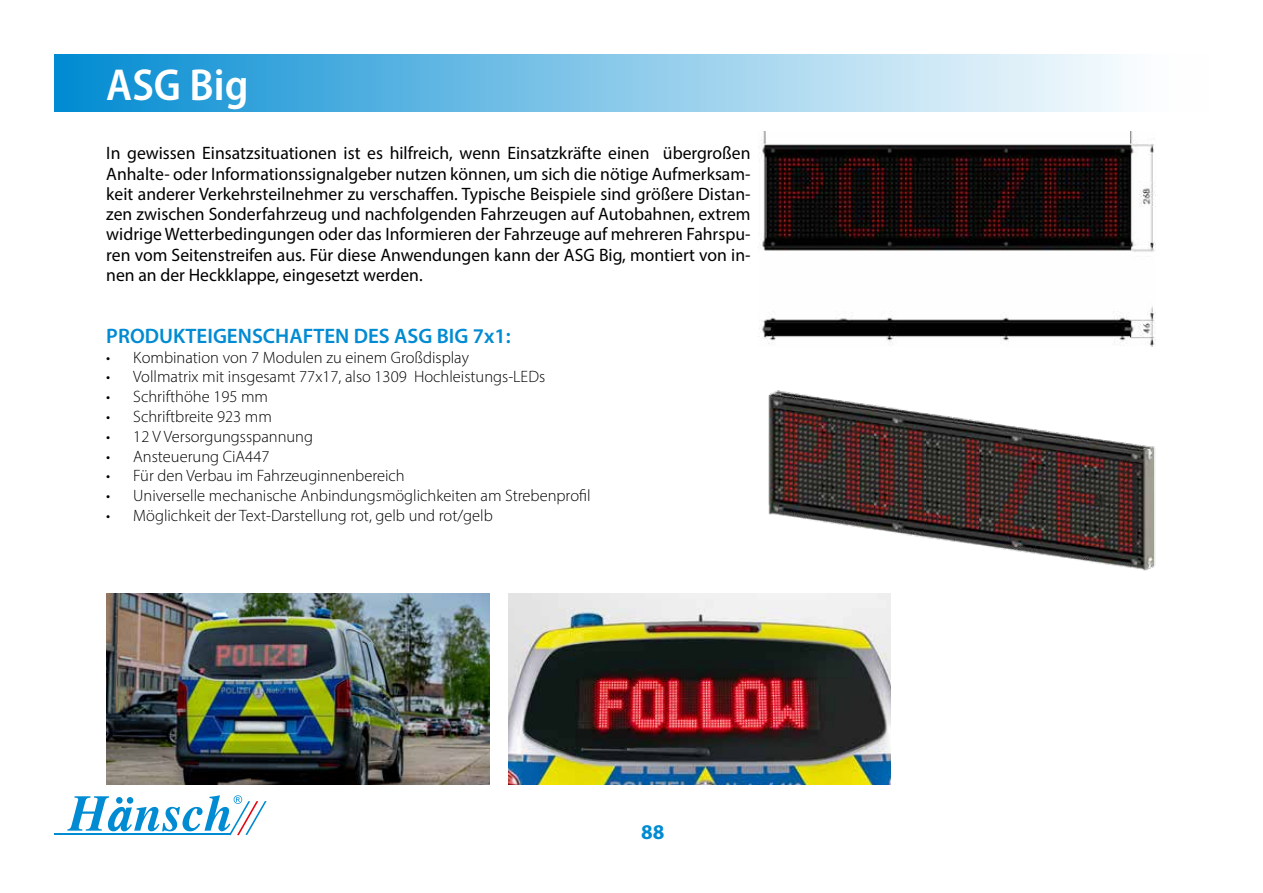
<style>
.page{position:relative;width:1263px;height:893px;background:#fff}
.page>*{position:absolute;margin:0;border:0;box-sizing:border-box;transform-origin:0 0}
.t1{font:600 semi-condensed 45px "Myriad Pro";color:#fff}
.t2{font:600 21px "Myriad Pro";color:#008bd2}
.t3{font:700 21px "Myriad Pro";color:#008bd2}
.t4{font:18px/20.2px "Myriad Pro";color:#000;text-align:justify}
.t5{font:300 16.5px "Myriad Pro";color:#000}
</style>
<div class="page">
<hr style="left:54px;top:834px;width:176px;height:1px;background:#008bd2">
<svg style="left:67px;top:795px;width:200px;height:40px"></svg>
<div style="left:54px;top:54px;width:1155px;height:58px;background:linear-gradient(to right,#078ed3,#fff)"></div>
<img style="left:759px;top:132px;width:397px;height:215px">
<img style="left:768px;top:390px;width:388px;height:181px">
<img style="left:508px;top:593px;width:383px;height:191px">
<img style="left:106px;top:593px;width:383px;height:192px">
<h1 class="t1" style="left:106px;top:56px;width:144px">ASG Big</h1>
<p class="t4" style="left:106px;top:143px;width:646px">In gewissen Einsatzsituationen ist es hilfreich, wenn Einsatzkräfte einen übergroßen Anhalte- oder Informationssignalgeber nutzen können, um sich die nötige Aufmerksam&shy;keit anderer Verkehrsteilnehmer zu verschaffen. Typische Beispiele sind größere Distan&shy;zen zwischen Sonderfahrzeug und nachfolgenden Fahrzeugen auf Autobahnen, extrem widrige Wetterbedingungen oder das Informieren der Fahrzeuge auf mehreren Fahrspu&shy;ren vom Seitenstreifen aus. Für diese Anwendungen kann der ASG Big, montiert von in&shy;nen an der Heckklappe, eingesetzt werden.</p>
<p class="t2" style="left:106px;top:322px;width:406px">PRODUKTEIGENSCHAFTEN DES ASG BIG 7x1:</p>
<p class="t5" style="left:106px;top:347px;width:364px">• Kombination von 7 Modulen zu einem Großdisplay</p>
<p class="t5" style="left:106px;top:367px;width:440px">• Vollmatrix mit insgesamt 77x17, also 1309 Hochleistungs-LEDs</p>
<p class="t5" style="left:106px;top:387px;width:163px">• Schrifthöhe 195 mm</p>
<p class="t5" style="left:106px;top:407px;width:167px">• Schriftbreite 923 mm</p>
<p class="t5" style="left:106px;top:426px;width:208px">• 12 V Versorgungsspannung</p>
<p class="t5" style="left:106px;top:446px;width:165px">• Ansteuerung CiA447</p>
<p class="t5" style="left:106px;top:466px;width:300px">• Für den Verbau im Fahrzeuginnenbereich</p>
<p class="t5" style="left:106px;top:486px;width:486px">• Universelle mechanische Anbindungsmöglichkeiten am Strebenprofil</p>
<p class="t5" style="left:106px;top:506px;width:388px">• Möglichkeit der Text-Darstellung rot, gelb und rot/gelb</p>
<p class="t3" style="left:641px;top:818px;width:25px">88</p>
</div>
